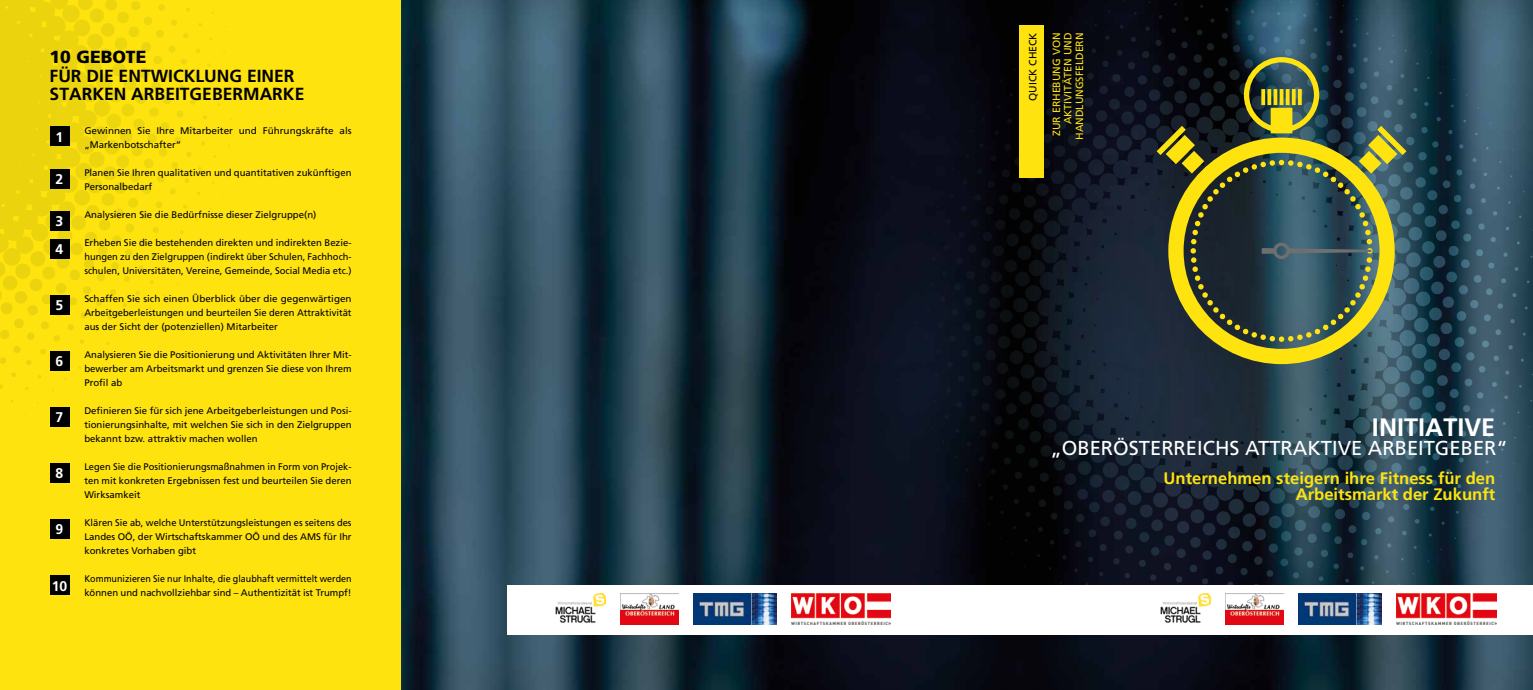
<style>
.page{position:relative;width:1533px;height:690px;background:#fff}
.page>*{position:absolute;margin:0;border:0;box-sizing:border-box;transform-origin:0 0}
.t1{font:700 25.2px "Frutiger";color:#fff}
.t2{font:20.12px "Frutiger";color:#fff}
.t3{font:700 17.5px/18.4px "Frutiger";color:#000}
.t4{font:900 17.5px "Frutiger";color:#000}
.t5{font:700 16.62px/16.6px "Frutiger";color:#ffe30f;text-align:right}
.t6{font:700 14px/28px "Frutiger";color:#fff}
.t7{font:10.5px/11.5px "Frutiger";color:#ffe30f;text-align:right}
.t8{font:10.5px "Frutiger";color:#000}
.t9{font:9.62px/14px "Frutiger";color:#000;text-align:justify}
.t10{font:9.62px/14px "Frutiger";color:#000;scale:.93 1}
</style>
<div class="page">
<div style="left:0;top:0;width:401px;height:690px;background:#ffe30f"></div>
<svg style="left:83px;top:0;width:65px;height:156px"></svg>
<img style="left:401px;top:0;width:1132px;height:690px">
<svg style="left:1390px;top:24px;width:65px;height:335px;background:#183847"></svg>
<div style="left:506px;top:585px;width:1027px;height:49px;background:#fff"></div>
<div style="left:1019px;top:25px;width:25px;height:152px;background:#ffe30f"></div>
<svg style="left:1156px;top:57px;width:250px;height:307px;background:#515d3e"></svg>
<svg style="left:1262px;top:242px;width:109px;height:17px;background:#435c66"></svg>
<div style="left:50px;top:126px;width:19px;height:20px;background:#000"></div>
<div style="left:50px;top:169px;width:19px;height:19px;background:#000"></div>
<div style="left:50px;top:211px;width:19px;height:19px;background:#000"></div>
<div style="left:50px;top:239px;width:19px;height:19px;background:#000"></div>
<div style="left:50px;top:295px;width:19px;height:19px;background:#000"></div>
<div style="left:50px;top:351px;width:19px;height:20px;background:#000"></div>
<div style="left:50px;top:406px;width:19px;height:20px;background:#000"></div>
<div style="left:50px;top:463px;width:19px;height:20px;background:#000"></div>
<div style="left:50px;top:519px;width:19px;height:19px;background:#000"></div>
<div style="left:50px;top:575px;width:19px;height:20px;background:#000"></div>
<img style="left:1225px;top:593px;width:58px;height:31px">
<img style="left:1298px;top:593px;width:84px;height:31px">
<img style="left:1397px;top:593px;width:99px;height:31px">
<img style="left:1161px;top:593px;width:49px;height:30px">
<img style="left:620px;top:593px;width:58px;height:31px">
<img style="left:693px;top:593px;width:84px;height:31px">
<img style="left:792px;top:593px;width:99px;height:31px">
<img style="left:556px;top:593px;width:49px;height:30px">
<h3 class="t4" style="left:50px;top:47px;width:98px">10 GEBOTE</h3>
<h3 class="t3" style="left:50px;top:66px;width:256px">FÜR DIE ENTWICKLUNG EINER<br>STARKEN ARBEITGEBERMARKE</h3>
<p class="t9" style="left:84px;top:123px;width:269px">Gewinnen Sie Ihre Mitarbeiter und Führungskräfte als „Markenbotschafter“</p>
<p class="t9" style="left:84px;top:165px;width:269px">Planen Sie Ihren qualitativen und quantitativen zukünftigen<br>Personalbedarf</p>
<p class="t9" style="left:84px;top:207px;width:234px">Analysieren Sie die Bedürfnisse dieser Zielgruppe(n)</p>
<p class="t9" style="left:84px;top:235px;width:269px">Erheben Sie die bestehenden direkten und indirekten Bezie&shy;hungen zu den Zielgruppen (indirekt über Schulen, Fachhoch&shy;schulen, Universitäten, Vereine, Gemeinde, Social Media etc.)</p>
<p class="t9" style="left:84px;top:291px;width:269px">Schaffen Sie sich einen Überblick über die gegenwärtigen Arbeitgeberleistungen und beurteilen Sie deren Attraktivität aus der Sicht der (potenziellen) Mitarbeiter</p>
<p class="t9" style="left:84px;top:347px;width:269px">Analysieren Sie die Positionierung und Aktivitäten Ihrer Mit&shy;bewerber am Arbeitsmarkt und grenzen Sie diese von Ihrem Profil ab</p>
<p class="t9" style="left:84px;top:403px;width:269px">Definieren Sie für sich jene Arbeitgeberleistungen und Posi&shy;tionierungsinhalte, mit welchen Sie sich in den Zielgruppen bekannt bzw. attraktiv machen wollen</p>
<p class="t9" style="left:84px;top:459px;width:269px">Legen Sie die Positionierungsmaßnahmen in Form von Projek&shy;ten mit konkreten Ergebnissen fest und beurteilen Sie deren Wirksamkeit</p>
<p class="t9" style="left:84px;top:515px;width:269px">Klären Sie ab, welche Unterstützungsleistungen es seitens des Landes OÖ, der Wirtschaftskammer OÖ und des AMS für Ihr konkretes Vorhaben gibt</p>
<p class="t10" style="left:84px;top:571px;width:289px">Kommunizieren Sie nur Inhalte, die glaubhaft vermittelt werden können und nachvollziehbar sind – Authentizität ist Trumpf!</p>
<h3 class="t6" style="left:56px;top:123px;width:9px">1</h3>
<h3 class="t6" style="left:56px;top:165px;width:9px">2</h3>
<h3 class="t6" style="left:56px;top:207px;width:9px">3<br>4</h3>
<h3 class="t6" style="left:56px;top:291px;width:9px">5</h3>
<h3 class="t6" style="left:56px;top:347px;width:9px">6</h3>
<h3 class="t6" style="left:56px;top:403px;width:9px">7</h3>
<h3 class="t6" style="left:56px;top:459px;width:9px">8</h3>
<h3 class="t6" style="left:56px;top:515px;width:9px">9</h3>
<h3 class="t6" style="left:52px;top:571px;width:17px">10</h3>
<p class="t8" style="left:1026px;top:101px;width:70px;rotate:-90deg">QUICK CHECK</p>
<p class="t7" style="left:1051px;top:140px;width:109px;rotate:-90deg">ZUR ERHEBUNG VON<br>AKTIVITÄTEN UND<br>HANDLUNGSFELDERN</p>
<h1 class="t1" style="left:1372px;top:412px;width:125px">INITIATIVE</h1>
<h2 class="t2" style="left:1050px;top:436px;width:459px">„OBERÖSTERREICHS ATTRAKTIVE ARBEITGEBER“</h2>
<h3 class="t5" style="left:1163px;top:469px;width:333px">Unternehmen steigern ihre Fitness für den<br>Arbeitsmarkt der Zukunft</h3>
</div>
